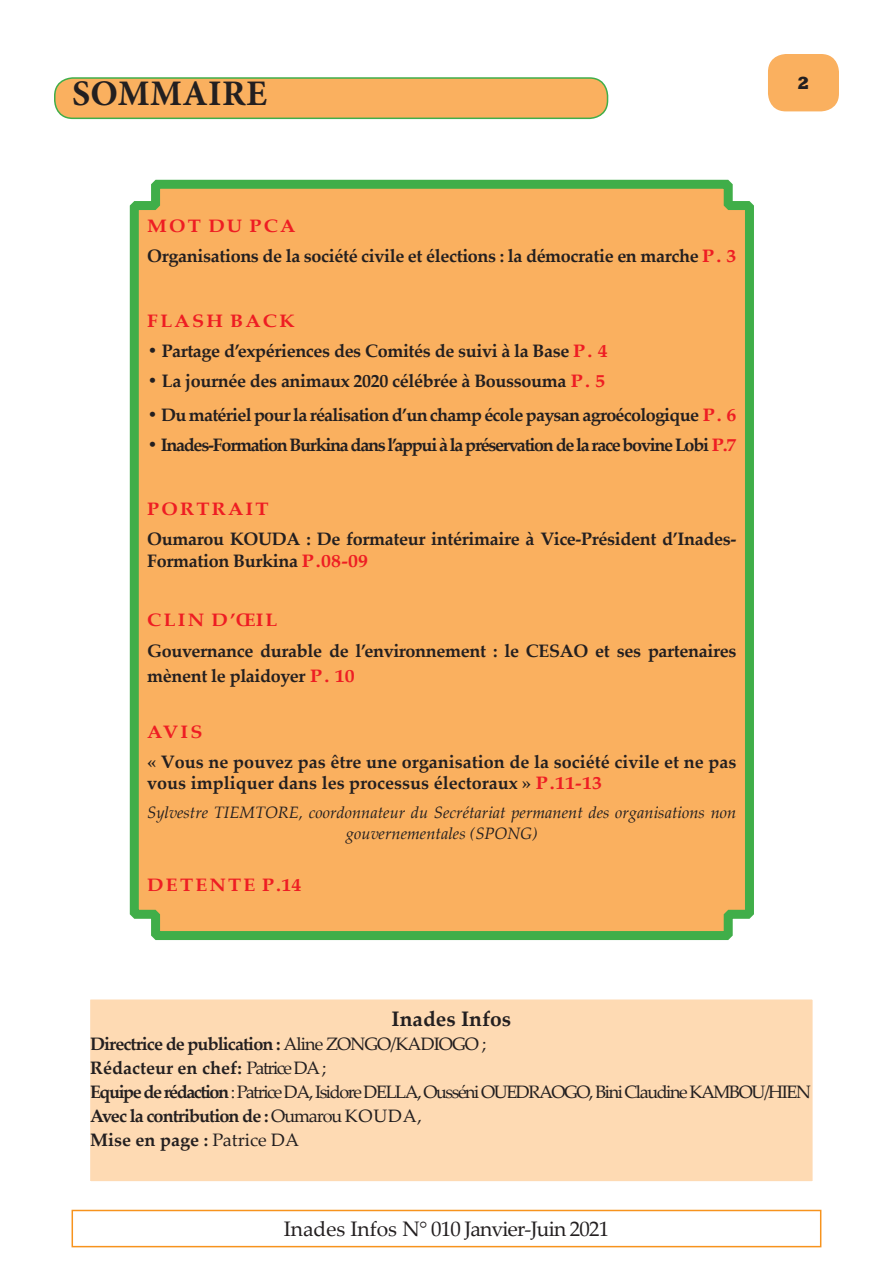
<style>
.page{position:relative;width:893px;height:1263px;background:#fff}
.page>*{position:absolute;margin:0;border:0;box-sizing:border-box;transform-origin:0 0}
.t1{font:700 36px "Minion Pro";letter-spacing:.01em;color:#231f20}
.t2{font:21px "Palatino Linotype";letter-spacing:-.04em;color:#231f20}
.t3{font:700 21px "Palatino Linotype";color:#231f20}
.t4{font:700 18px/21.6px "Palatino Linotype";letter-spacing:-.02em;color:#231f20}
.t5{font:700 18px/21.6px "Palatino Linotype";color:#231f20}
.t6{font:18px "Palatino Linotype";letter-spacing:-.08em;color:#231f20}
.t7{font:700 18px "Palatino Linotype";letter-spacing:-.05em;color:#231f20}
.t8{font:700 18px "Palatino Linotype";letter-spacing:-.07em;color:#231f20}
.t9{font:700 18px "Palatino Linotype";letter-spacing:-.04em;color:#231f20}
.t10{font:700 18px "Palatino Linotype";letter-spacing:.11em;color:#ee1d23;scale:1.1 1}
.t11{font:800 18px "Rockwell";color:#231f20}
.t12{font:italic 16.5px/21.6px "Palatino Linotype";color:#231f20;text-align:center}
.s1{color:#ee1d23}
.s2{font-weight:400}
.s3{font-weight:700}
</style>
<div class="page">
<div style="left:768px;top:54px;width:71px;height:57px;background:#fab05f;border-radius:18px"></div>
<div style="left:72px;top:1210px;width:749px;height:37px;border:2px solid #f7931d"></div>
<div style="left:129px;top:179px;width:625px;height:762px;background:#fab05f"></div>
<div style="left:55px;top:78px;width:553px;height:40px;background:#fab05f;border-radius:18px"></div>
<div style="left:54px;top:77px;width:554px;height:42px;border:2px solid #40ae49;border-radius:18px"></div>
<div style="left:89px;top:998px;width:725px;height:184px;background:#fedab3"></div>
<div style="left:87px;top:996px;width:729px;height:188px;border:3px solid #fff"></div>
<p class="t1" style="left:72px;top:68px;width:197px">SOMMAIRE</p>
<p class="t10" style="left:147px;top:213px;width:136px">MOT DU PCA</p>
<p class="t4" style="left:147px;top:245px;width:590px">Organisations de la société civile et élections : la démocratie en marche <span class="s1">P. 3</span></p>
<p class="t10" style="left:147px;top:308px;width:135px">FLASH BACK</p>
<p class="t4" style="left:147px;top:339px;width:462px">• Partage d’expériences des Comités de suivi à la Base <span class="s1">P. 4</span></p>
<p class="t4" style="left:147px;top:369px;width:460px">• La journée des animaux 2020 célébrée à Boussouma <span class="s1">P. 5</span></p>
<p class="t9" style="left:147px;top:402px;width:590px">• Du matériel pour la réalisation d’un champ école paysan agroécologique <span class="s1">P. 6</span></p>
<p class="t8" style="left:147px;top:432px;width:590px">• Inades-Formation Burkina dans l’appui à la préservation de la race bovine Lobi <span class="s1">P.7</span></p>
<p class="t10" style="left:147px;top:496px;width:112px">PORTRAIT</p>
<p class="t4" style="left:147px;top:528px;width:590px">Oumarou KOUDA : De formateur intérimaire à Vice-Président d’Inades-<br>Formation Burkina <span class="s1">P.08-09</span></p>
<p class="t10" style="left:147px;top:607px;width:120px">CLIN D’ŒIL</p>
<p class="t4" style="left:147px;top:637px;width:591px;line-height:25.2px">Gouvernance durable de l’environnement : le CESAO et ses partenaires mènent le plaidoyer <span class="s1">P. 10</span></p>
<p class="t10" style="left:147px;top:719px;width:52px">AVIS</p>
<p class="t5" style="left:147px;top:750px;width:590px">« Vous ne pouvez pas être une organisation de la société civile et ne pas vous impliquer dans les processus électoraux » <span class="s1">P.11-13</span></p>
<p class="t12" style="left:147px;top:801px;width:590px">Sylvestre TIEMTORE, coordonnateur du Secrétariat permanent des organisations non gouvernementales (SPONG)</p>
<p class="t10" style="left:147px;top:872px;width:142px">DETENTE P.14</p>
<p class="t11" style="left:797px;top:73px;width:14px">2</p>
<p class="t3" style="left:392px;top:1004px;width:121px">Inades Infos</p>
<p class="t7" style="left:90px;top:1031px;width:398px">Directrice de publication : <span class="s2">Aline ZONGO/KADIOGO ;</span></p>
<p class="t5" style="left:90px;top:1056px;width:238px">Rédacteur en chef: <span class="s2">Patrice DA ;</span></p>
<p class="t6" style="left:90px;top:1079px;width:722px"><span class="s3">Equipe de rédaction</span> : Patrice DA, Isidore DELLA, Ousséni OUEDRAOGO, Bini Claudine KAMBOU/HIEN</p>
<p class="t7" style="left:90px;top:1103px;width:333px">Avec la contribution de : <span class="s2">Oumarou KOUDA,</span></p>
<p class="t5" style="left:90px;top:1128px;width:211px">Mise en page : <span class="s2">Patrice DA</span></p>
<p class="t2" style="left:284px;top:1214px;width:327px">Inades Infos N° 010 Janvier-Juin 2021</p>
</div>
